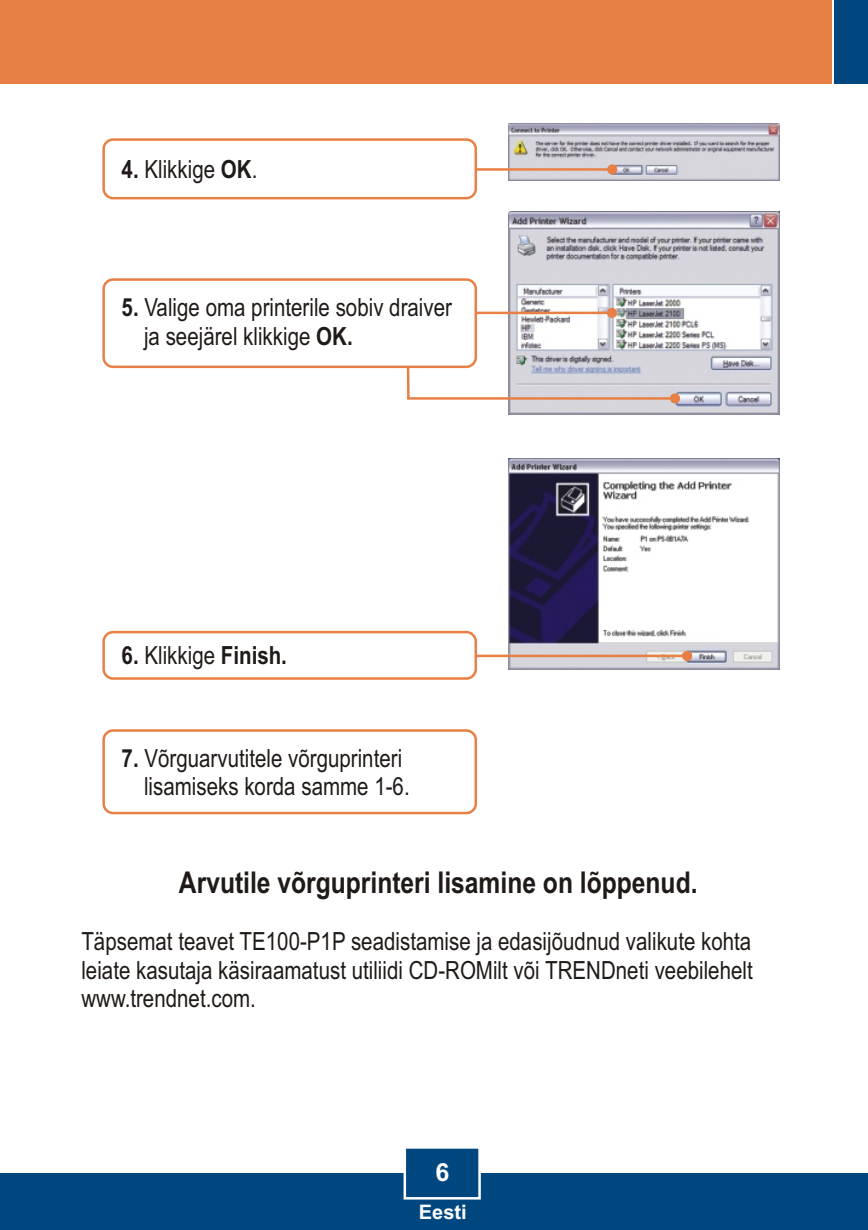
<style>
.page{position:relative;width:868px;height:1230px;background:#fff}
.page>*{position:absolute;margin:0;border:0;box-sizing:border-box;transform-origin:0 0}
.t1{font:700 30px "Arial Narrow";color:#1f1a17}
.t2{font:25px/28.2px "Arial Narrow";color:#1f1a17}
.t3{font:700 25px "Arial Narrow";color:#1f1a17}
.t4{font:700 25px "Arial";color:#fff}
.t5{font:700 20px "Arial";color:#fff}
.s1{font-weight:700}
.s2{font-weight:400}
</style>
<div class="page">
<img style="left:508px;top:458px;width:270px;height:211px">
<div style="left:0;top:1172px;width:867px;height:57px;background:#004780"></div>
<div style="left:0;top:0;width:831px;height:84px;background:#e88045"></div>
<div style="left:834px;top:0;width:33px;height:84px;background:#004780"></div>
<svg style="left:402px;top:1148px;width:80px;height:52px"></svg>
<img style="left:508px;top:123px;width:270px;height:57px">
<img style="left:508px;top:212px;width:270px;height:202px">
<svg style="left:477px;top:164px;width:140px;height:10px"></svg>
<svg style="left:477px;top:308px;width:139px;height:10px"></svg>
<svg style="left:403px;top:353px;width:276px;height:50px"></svg>
<svg style="left:477px;top:650px;width:215px;height:11px;background:#dfc5b9"></svg>
<div style="left:102px;top:630px;width:375px;height:49px;background:#fff;border:3px solid #e88045;border-radius:9px"></div>
<div style="left:102px;top:278px;width:375px;height:90px;background:#fff;border:3px solid #e88045;border-radius:9px"></div>
<div style="left:102px;top:729px;width:375px;height:85px;background:#fff;border:3px solid #e88045;border-radius:9px"></div>
<div style="left:102px;top:138px;width:375px;height:61px;background:#fff;border:3px solid #e88045;border-radius:9px"></div>
<p class="t2" style="left:122px;top:157px;width:137px"><span class="s1">4.</span> Klikkige <span class="s1">OK</span>.</p>
<p class="t2" style="left:144px;top:295px;width:309px;text-indent:-22px"><span class="s1">5.</span> Valige oma printerile sobiv draiver ja seejärel klikkige <span class="s1">OK.</span></p>
<p class="t3" style="left:122px;top:646px;width:167px">6. <span class="s2">Klikkige</span> Finish.</p>
<p class="t2" style="left:144px;top:746px;width:267px;text-indent:-22px"><span class="s1">7.</span> Võrguarvutitele võrguprinteri lisamiseks korda samme 1-6.</p>
<p class="t1" style="left:179px;top:871px;width:520px">Arvutile võrguprinteri lisamine on lõppenud.</p>
<p class="t2" style="left:81px;top:929px;width:672px;text-align:justify">Täpsemat teavet TE100-P1P seadistamise ja edasijõudnud valikute kohta leiate kasutaja käsiraamatust utiliidi CD-ROMilt või TRENDneti veebilehelt www.trendnet.com.</p>
<p class="t4" style="left:435px;top:1162px;width:15px">6</p>
<p class="t5" style="left:419px;top:1204px;width:49px">Eesti</p>
</div>
